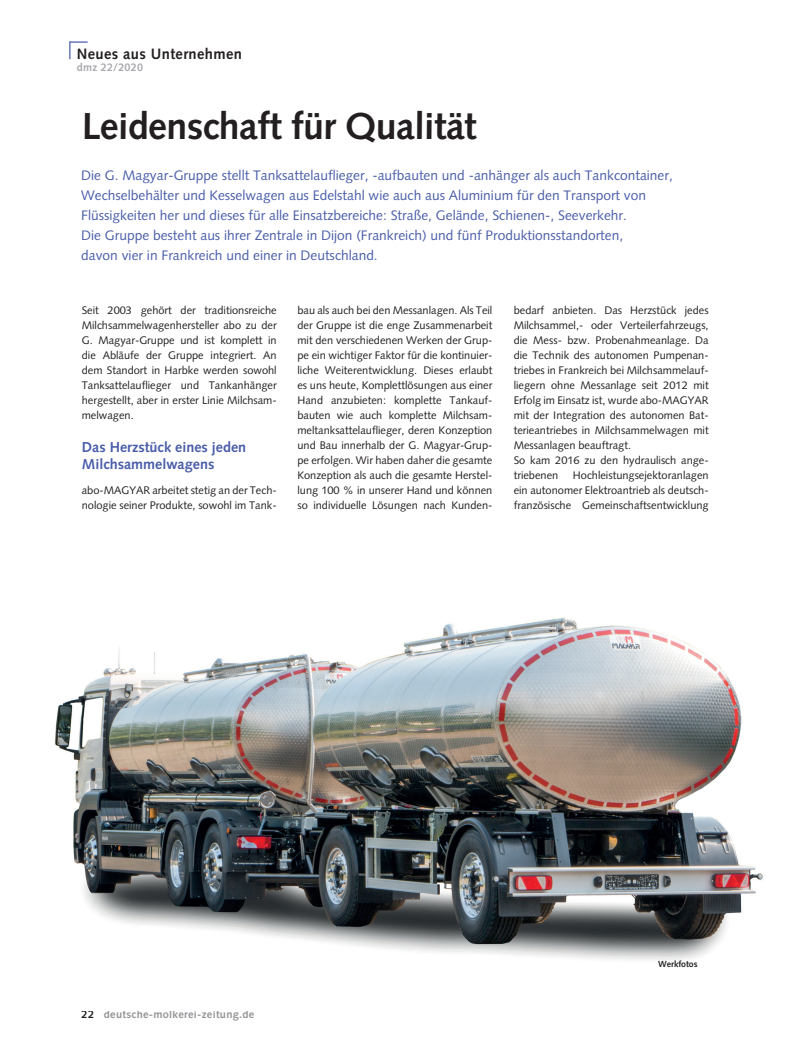
<style>
.page{position:relative;width:797px;height:1051px;background:#fff}
.page>*{position:absolute;margin:0;border:0;box-sizing:border-box;transform-origin:0 0}
.t1{font:700 37.5px "Syntax";letter-spacing:-.015em;color:#231f20}
.t2{font:700 15px "Syntax";letter-spacing:.025em;color:#231f20}
.t3{font:700 14.38px/17.2px "Syntax";color:#4a5da9}
.t4{font:13.75px/20px "Syntax";color:#4a5da9}
.t5{font:11px/15px "Syntax";color:#231f20;text-align:justify}
.t6{font:700 11px "Syntax";letter-spacing:.025em;color:#939598}
.t7{font:700 11px "Syntax";letter-spacing:.025em;color:#a8a9ad}
.t8{font:700 8.75px "Syntax";letter-spacing:-.005em;color:#231f20}
.s1{color:#231f20}
</style>
<div class="page">
<svg style="left:69px;top:41px;width:19px;height:18px"></svg>
<img style="left:55px;top:617px;width:708px;height:344px">
<h2 class="t2" style="left:77px;top:45px;width:166px">Neues aus Unternehmen</h2>
<p class="t7" style="left:77px;top:60px;width:68px">dmz 22/2020</p>
<h1 class="t1" style="left:82px;top:105px;width:396px">Leidenschaft für Qualität</h1>
<p class="t4" style="left:81px;top:165px;width:593px">Die G. Magyar-Gruppe stellt Tanksattelauflieger, -aufbauten und -anhänger als auch Tankcontainer, Wechselbehälter und Kesselwagen aus Edelstahl wie auch aus Aluminium für den Transport von Flüssigkeiten her und dieses für alle Einsatzbereiche: Straße, Gelände, Schienen-, Seeverkehr.<br>Die Gruppe besteht aus ihrer Zentrale in Dijon (Frankreich) und fünf Produktionsstandorten,<br>davon vier in Frankreich und einer in Deutschland.</p>
<p class="t5" style="left:82px;top:303px;width:196px">Seit 2003 gehört der traditionsreiche Milchsammelwagenhersteller abo zu der G. Magyar-Gruppe und ist komplett in die Abläufe der Gruppe integriert. An dem Standort in Harbke werden sowohl Tanksattelauflieger und Tankanhänger hergestellt, aber in erster Linie Milchsam&shy;melwagen.</p>
<h3 class="t3" style="left:82px;top:438px;width:166px">Das Herzstück eines jeden<br>Milchsammelwagens</h3>
<p class="t5" style="left:82px;top:483px;width:196px">abo-MAGYAR arbeitet stetig an der Tech&shy;nologie seiner Produkte, sowohl im Tank-</p>
<p class="t5" style="left:297px;top:303px;width:196px">bau als auch bei den Messanlagen. Als Teil der Gruppe ist die enge Zusammenarbeit mit den verschiedenen Werken der Grup&shy;pe ein wichtiger Faktor für die kontinuier&shy;liche Weiterentwicklung. Dieses erlaubt es uns heute, Komplettlösungen aus einer Hand anzubieten: komplette Tankauf&shy;bauten wie auch komplette Milchsam&shy;meltanksattelauflieger, deren Konzeption und Bau innerhalb der G. Magyar-Grup&shy;pe erfolgen. Wir haben daher die gesamte Konzeption als auch die gesamte Herstel&shy;lung 100 % in unserer Hand und können so individuelle Lösungen nach Kunden-</p>
<p class="t5" style="left:513px;top:303px;width:196px;text-align:left">bedarf anbieten. Das Herzstück jedes Milchsammel,- oder Verteilerfahrzeugs, die Mess- bzw. Probenahmeanlage. Da die Technik des autonomen Pumpenan&shy;triebes in Frankreich bei Milchsammelauf&shy;liegern ohne Messanlage seit 2012 mit Erfolg im Einsatz ist, wurde abo-MAGYAR mit der Integration des autonomen Bat&shy;terieantriebes in Milchsammelwagen mit Messanlagen beauftragt.<br>So kam 2016 zu den hydraulisch ange&shy;triebenen</p>
<p class="t5" style="left:513px;top:468px;width:196px;text-indent:59px">Hochleistungsejektoranlagen ein autonomer Elektroantrieb als deutsch&shy;französische Gemeinschaftsentwicklung</p>
<p class="t6" style="left:81px;top:1007px;width:174px"><span class="s1">22</span> deutsche-molkerei-zeitung.de</p>
<p class="t8" style="left:658px;top:959px;width:41px">Werkfotos</p>
</div>
